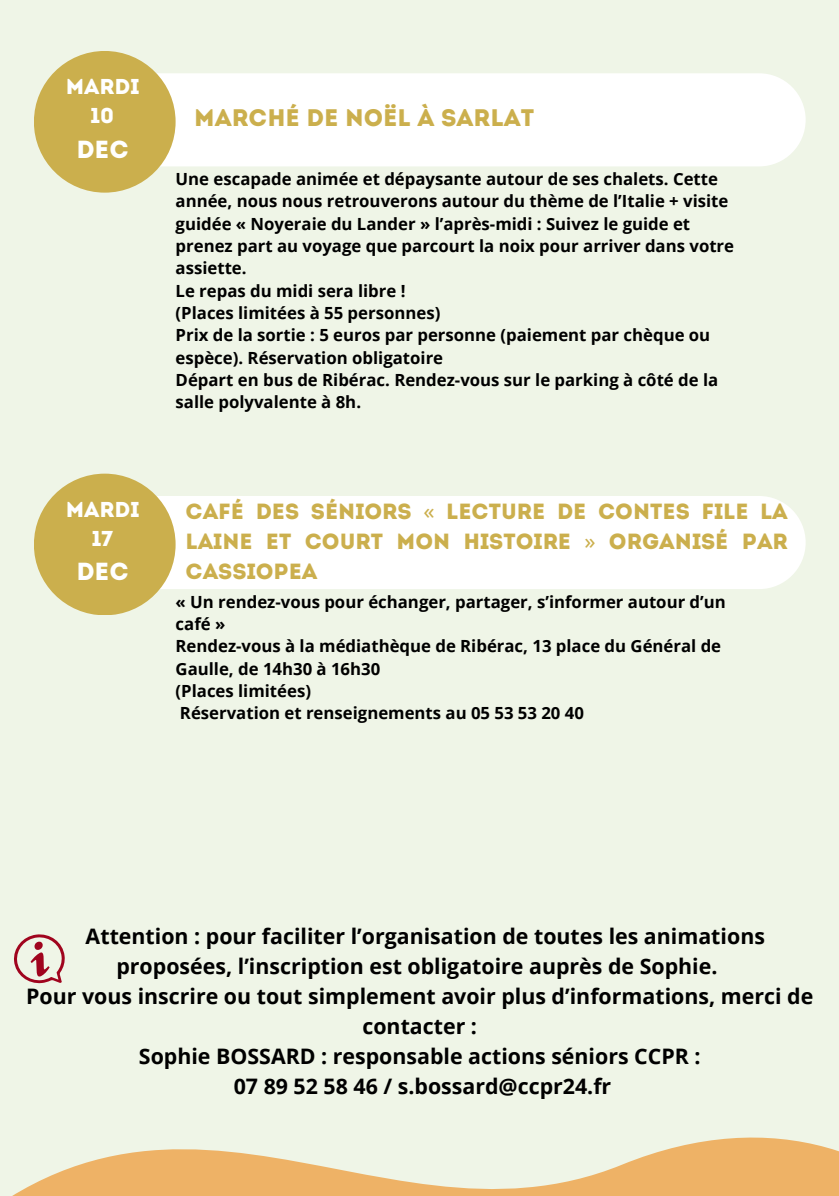
<style>
.page{position:relative;width:839px;height:1196px;background:#fff}
.page>*{position:absolute;margin:0;border:0;box-sizing:border-box;transform-origin:0 0}
.t1{font:24.6px "Intro";color:#fff}
.t2{font:24px "Intro";color:#cbaf4d}
.t3{font:22px/30px "Intro";color:#cbaf4d;text-align:justify}
.t4{font:21.6px/28.8px "Intro";color:#fff;text-align:center}
.t5{font:700 21.4px/29.8px "Open Sans";color:#000;text-align:center}
.t6{font:700 16.8px/22.4px "Open Sans";color:#000}
.s1{font-family:"Noto Sans"}
</style>
<div class="page">
<div style="left:0;top:0;width:838px;height:1195px;background:#eff5e7"></div>
<svg style="left:14px;top:1137px;width:824px;height:58px;fill:#eeb266"></svg>
<div style="left:34px;top:73px;width:771px;height:93px;background:#fff;border-radius:47px"></div>
<div style="left:34px;top:51px;width:141px;height:142px;background:#cbaf4d;border-radius:50%"></div>
<svg style="left:14px;top:934px;width:51px;height:50px"></svg>
<div style="left:34px;top:496px;width:771px;height:93px;background:#fff;border-radius:47px"></div>
<div style="left:34px;top:473px;width:141px;height:142px;background:#cbaf4d;border-radius:50%"></div>
<p class="t4" style="left:66px;top:74px;width:75px">MARDI<br>10</p>
<h1 class="t1" style="left:76px;top:139px;width:54px">DEC</h1>
<p class="t4" style="left:66px;top:497px;width:75px">MARDI<br>17</p>
<h1 class="t1" style="left:76px;top:562px;width:54px">DEC</h1>
<h2 class="t2" style="left:194px;top:108px;width:341px">MARCHÉ DE NOËL À SARLAT</h2>
<p class="t6" style="left:175px;top:167px;width:560px">Une escapade animée et dépaysante autour de ses chalets. Cette année, nous nous retrouverons autour du thème de l’Italie + visite guidée « Noyeraie du Lander » l’après-midi : Suivez le guide et prenez part au voyage que parcourt la noix pour arriver dans votre assiette.<br>Le repas du midi sera libre !<br>(Places limitées à 55 personnes)<br>Prix de la sortie : 5 euros par personne (paiement par chèque ou espèce). Réservation obligatoire<br>Départ en bus de Ribérac. Rendez-vous sur le parking à côté de la salle polyvalente à 8h.</p>
<h3 class="t3" style="left:185px;top:498px;width:604px">CAFÉ DES SÉNIORS <span class="s1">«</span> LECTURE DE CONTES FILE LA LAINE ET COURT MON HISTOIRE <span class="s1">»</span> ORGANISÉ PAR CASSIOPEA</h3>
<p class="t6" style="left:175px;top:590px;width:551px">« Un rendez-vous pour échanger, partager, s’informer autour d’un café »<br>Rendez-vous à la médiathèque de Ribérac, 13 place du Général de Gaulle, de 14h30 à 16h30<br>(Places limitées)<br>Réservation et renseignements au 05 53 53 20 40</p>
<p class="t5" style="left:26px;top:921px;width:788px">Attention : pour faciliter l’organisation de toutes les animations proposées, l’inscription est obligatoire auprès de Sophie.<br>Pour vous inscrire ou tout simplement avoir plus d’informations, merci de contacter :<br>Sophie BOSSARD : responsable actions séniors CCPR :<br>07 89 52 58 46 / s.bossard@ccpr24.fr</p>
</div>
